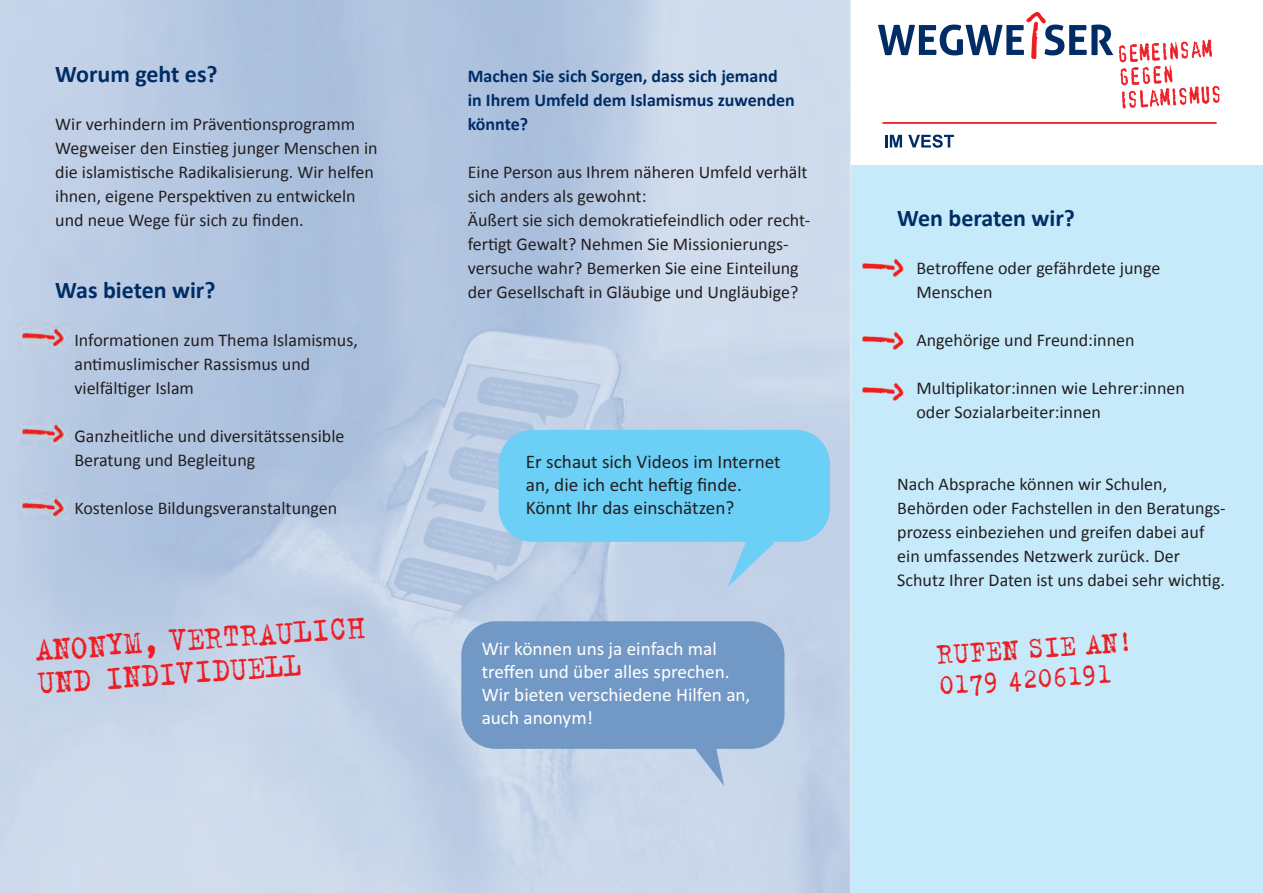
<style>
.page{position:relative;width:1263px;height:893px;background:#fff}
.page>*{position:absolute;margin:0;border:0;box-sizing:border-box;transform-origin:0 0}
.t1{font:36px/33px "Trixie";color:#ee1d23;scale:.9 1}
.t2{font:33px "Trixie";color:#ee1d23;scale:.9 1}
.t3{font:30px "Trixie";color:#ee1d23;scale:.9 1}
.t4{font:700 24px "Calibri";color:#002d66}
.t5{font:19.2px/23.1px "Calibri";color:#fff}
.t6{font:19.2px/23.1px "Calibri";color:#231f20}
.t7{font:18px/24px "Calibri";color:#231f20}
.t8{font:700 18px/24px "Calibri";color:#002d66}
</style>
<div class="page">
<div style="left:850px;top:166px;width:413px;height:727px;background:#c6eafa"></div>
<div style="left:499px;top:430px;width:331px;height:112px;background:#6bcff6;border-radius:34px"></div>
<svg style="left:727px;top:541px;width:47px;height:46px;background:#a5d0eb"></svg>
<svg style="left:693px;top:749px;width:31px;height:37px"></svg>
<div style="left:461px;top:621px;width:323px;height:128px;background:#7299c6;border-radius:34px"></div>
<img style="left:17px;top:323px;width:51px;height:27px">
<img style="left:862px;top:258px;width:42px;height:19px">
<img style="left:862px;top:331px;width:42px;height:19px">
<img style="left:862px;top:382px;width:42px;height:19px">
<img style="left:17px;top:419px;width:51px;height:26px">
<img style="left:17px;top:493px;width:51px;height:27px">
<hr style="left:882px;top:122px;width:334px;height:2px;background:#ee1d23">
<svg style="left:878px;top:12px;width:235px;height:47px"></svg>
<svg style="left:1119px;top:40px;width:100px;height:69px"></svg>
<svg style="left:885px;top:135px;width:69px;height:13px"></svg>
<h3 class="t4" style="left:55px;top:59px;width:164px">Worum geht es?</h3>
<p class="t7" style="left:55px;top:112px;width:324px">Wir verhindern im Präventionsprogramm Wegweiser den Einstieg junger Menschen in die islamistische Radikalisierung. Wir helfen ihnen, eigene Perspektiven zu entwickeln und neue Wege für sich zu finden.</p>
<h3 class="t4" style="left:55px;top:275px;width:162px">Was bieten wir?</h3>
<p class="t7" style="left:74px;top:328px;width:285px">Informationen zum Thema Islamismus, antimuslimischer Rassismus und vielfältiger Islam</p>
<p class="t7" style="left:74px;top:424px;width:271px">Ganzheitliche und diversitätssensible<br>Beratung und Begleitung</p>
<p class="t7" style="left:74px;top:496px;width:264px">Kostenlose Bildungsveranstaltungen</p>
<h1 class="t1" style="left:34px;top:632px;width:369px;rotate:-4deg">ANONYM, VERTRAULICH<br>UND INDIVIDUELL</h1>
<p class="t8" style="left:468px;top:64px;width:329px">Machen Sie sich Sorgen, dass sich jemand in Ihrem Umfeld dem Islamismus zuwenden könnte?</p>
<p class="t7" style="left:468px;top:160px;width:344px">Eine Person aus Ihrem näheren Umfeld verhält sich anders als gewohnt:<br>Äußert sie sich demokratiefeindlich oder recht&shy;fertigt Gewalt? Nehmen Sie Missionierungs&shy;versuche wahr? Bemerken Sie eine Einteilung der Gesellschaft in Gläubige und Ungläubige?</p>
<p class="t6" style="left:526px;top:452px;width:256px">Er schaut sich Videos im Internet an, die ich echt heftig finde.<br>Könnt Ihr das einschätzen?</p>
<h3 class="t4" style="left:897px;top:203px;width:179px">Wen beraten wir?</h3>
<p class="t7" style="left:916px;top:256px;width:245px">Betroffene oder gefährdete junge<br>Menschen</p>
<p class="t7" style="left:916px;top:328px;width:220px">Angehörige und Freund:innen</p>
<p class="t7" style="left:916px;top:376px;width:270px">Multiplikator:innen wie Lehrer:innen oder Sozialarbeiter:innen</p>
<p class="t7" style="left:897px;top:472px;width:330px">Nach Absprache können wir Schulen, Behörden oder Fachstellen in den Beratungs&shy;prozess einbeziehen und greifen dabei auf ein umfassendes Netzwerk zurück. Der Schutz Ihrer Daten ist uns dabei sehr wichtig.</p>
<p class="t5" style="left:482px;top:639px;width:270px">Wir können uns ja einfach mal treffen und über alles sprechen.<br>Wir bieten verschiedene Hilfen an, auch anonym!</p>
<h2 class="t2" style="left:935px;top:634px;width:221px;rotate:-4deg">RUFEN SIE AN!</h2>
<h3 class="t3" style="left:938px;top:666px;width:194px;rotate:-4deg">0179 4206191</h3>
</div>
